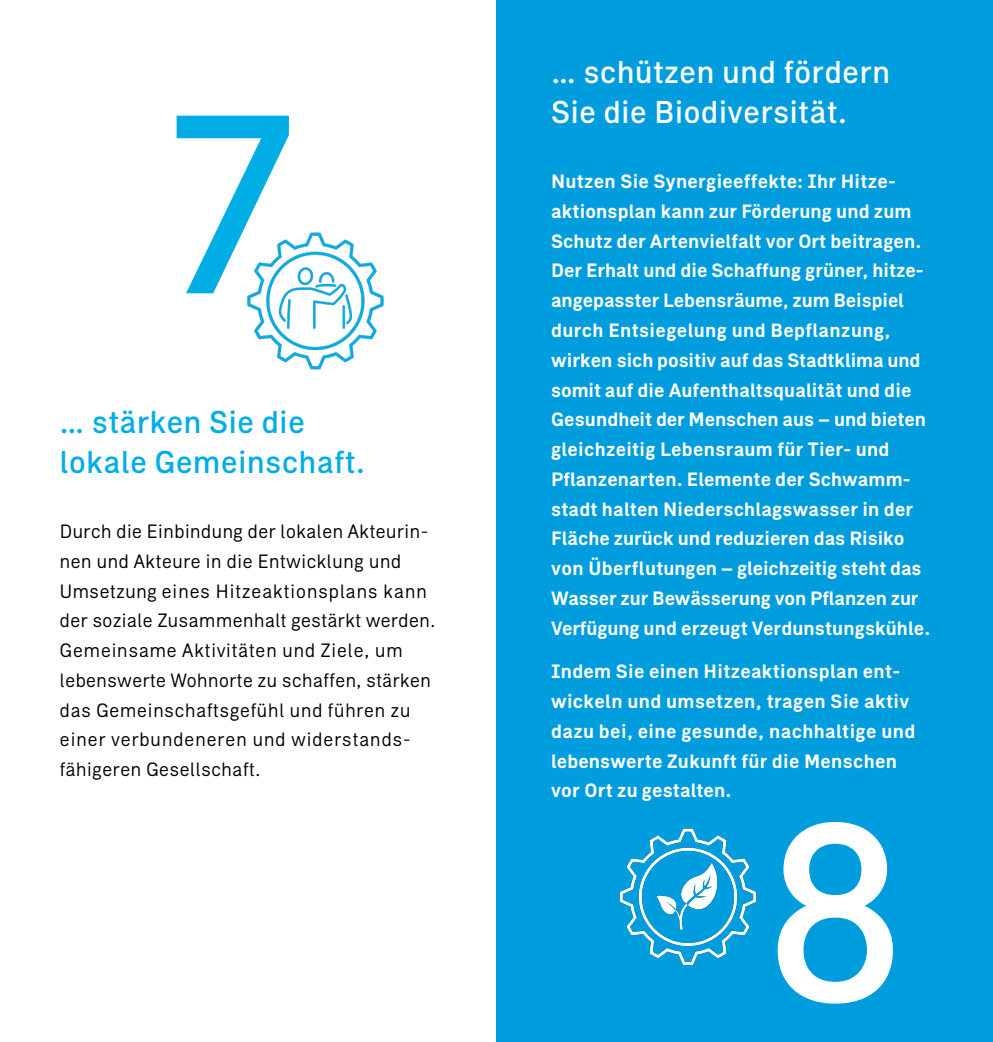
<style>
.page{position:relative;width:993px;height:1042px;background:#fff}
.page>*{position:absolute;margin:0;border:0;box-sizing:border-box;transform-origin:0 0}
.t1{font:500 253.75px "Zimmer";color:#fff}
.t2{font:500 253.75px "Zimmer";color:#00ade5}
.t3{font:500 31.5px/40.2px "Zimmer";letter-spacing:.005em;color:#fff}
.t4{font:500 31.5px/40.2px "Zimmer";letter-spacing:.005em;color:#00ade5}
.t5{font:700 19.25px/29.8px "Zimmer";letter-spacing:.005em;color:#fff}
.t6{font:19.25px/29.8px "Zimmer";color:#000}
</style>
<div class="page">
<div style="left:496px;top:0;width:496px;height:1042px;background:#009dde"></div>
<img style="left:247px;top:232px;width:137px;height:138px">
<img style="left:619px;top:828px;width:138px;height:138px">
<p class="t2" style="left:160px;top:50px;width:141px">7</p>
<p class="t4" style="left:60px;top:401px;width:307px">… stärken Sie die lokale Gemeinschaft.</p>
<p class="t6" style="left:60px;top:516px;width:377px">Durch die Einbindung der lokalen Akteurin&shy;nen und Akteure in die Entwicklung und Umsetzung eines Hitzeaktionsplans kann der soziale Zusammenhalt gestärkt werden.<br>Gemeinsame Aktivitäten und Ziele, um lebenswerte Wohnorte zu schaffen, stärken das Gemeinschaftsgefühl und führen zu einer verbundeneren und widerstands&shy;fähigeren Gesellschaft.</p>
<p class="t3" style="left:551px;top:52px;width:340px">… schützen und fördern<br>Sie die Biodiversität.</p>
<p class="t5" style="left:551px;top:167px;width:380px">Nutzen Sie Synergieeffekte: Ihr Hitze&shy;aktionsplan kann zur Förderung und zum Schutz der Artenvielfalt vor Ort beitragen.<br>Der Erhalt und die Schaffung grüner, hitze&shy;angepasster Lebensräume, zum Beispiel durch Entsiegelung und Bepflanzung, wirken sich positiv auf das Stadtklima und somit auf die Aufenthaltsqualität und die Gesundheit der Menschen aus – und bieten gleichzeitig Lebensraum für Tier- und Pflanzenarten. Elemente der Schwamm&shy;stadt halten Niederschlagswasser in der Fläche zurück und reduzieren das Risiko von Überflutungen – gleichzeitig steht das Wasser zur Bewässerung von Pflanzen zur Verfügung und erzeugt Verdunstungskühle.</p>
<p class="t5" style="left:551px;top:657px;width:365px">Indem Sie einen Hitzeaktionsplan ent&shy;wickeln und umsetzen, tragen Sie aktiv dazu bei, eine gesunde, nachhaltige und lebenswerte Zukunft für die Menschen vor Ort zu gestalten.</p>
<p class="t1" style="left:765px;top:759px;width:141px">8</p>
</div>
